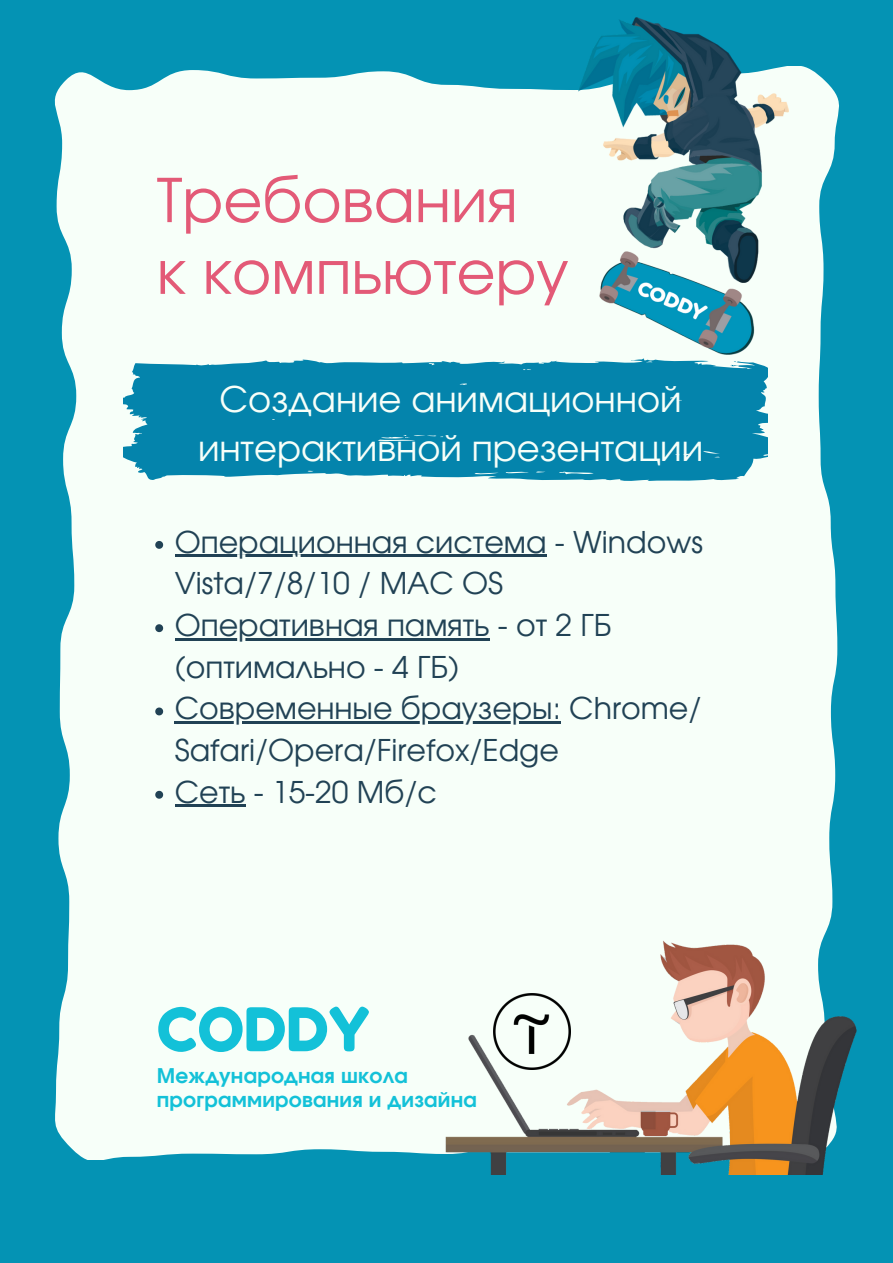
<style>
.page{position:relative;width:893px;height:1263px;background:#0493b4}
.page>*{position:absolute;margin:0;border:0;box-sizing:border-box;transform-origin:0 0}
.t1{font:60px "Evolventa";color:#e35a77}
.t2{font:60px "Fredoka One";color:#13c1d8}
.t3{font:35.25px/49px "Evolventa";color:#f7fff9;text-align:center}
.t4{font:30px/41.6px "Evolventa";color:#214255}
.t5{font:700 20.25px "Evolventa";letter-spacing:.01em;color:#13c1d8}
</style>
<div class="page">
<div style="left:55px;top:67px;width:784px;height:1093px;background:#f7fff9"></div>
<svg style="left:124px;top:358px;width:643px;height:123px;fill:#0484ac"></svg>
<img style="left:578px;top:18px;width:211px;height:337px">
<img style="left:434px;top:923px;width:423px;height:251px">
<img style="left:493px;top:993px;width:77px;height:77px">
<svg style="left:155px;top:541px;width:8px;height:8px"></svg>
<hr style="left:175px;top:554px;width:371px;height:3px;background:#214255">
<svg style="left:155px;top:624px;width:8px;height:8px"></svg>
<hr style="left:175px;top:638px;width:314px;height:2px;background:#214255">
<svg style="left:155px;top:707px;width:8px;height:8px"></svg>
<hr style="left:175px;top:721px;width:386px;height:3px;background:#214255">
<svg style="left:155px;top:791px;width:8px;height:8px"></svg>
<hr style="left:175px;top:804px;width:70px;height:3px;background:#214255">
<p class="t1" style="left:157px;top:174px;width:362px">Требования</p>
<p class="t1" style="left:157px;top:246px;width:413px">к компьютеру</p>
<p class="t3" style="left:198px;top:377px;width:506px">Создание анимационной интерактивной презентации</p>
<p class="t4" style="left:175px;top:523px;width:530px">Операционная система - Windows<br>Vista/7/8/10 / MAC OS</p>
<p class="t4" style="left:175px;top:606px;width:438px">Оперативная память - от 2 ГБ (оптимально - 4 ГБ)</p>
<p class="t4" style="left:175px;top:689px;width:528px">Современные браузеры: Chrome/<br>Safari/Opera/Firefox/Edge</p>
<p class="t4" style="left:175px;top:773px;width:264px">Сеть - 15-20 Мб/с</p>
<p class="t2" style="left:157px;top:993px;width:214px">CODDY</p>
<p class="t5" style="left:157px;top:1067px;width:253px">Международная школа</p>
<p class="t5" style="left:157px;top:1091px;width:322px">программирования и дизайна</p>
</div>
